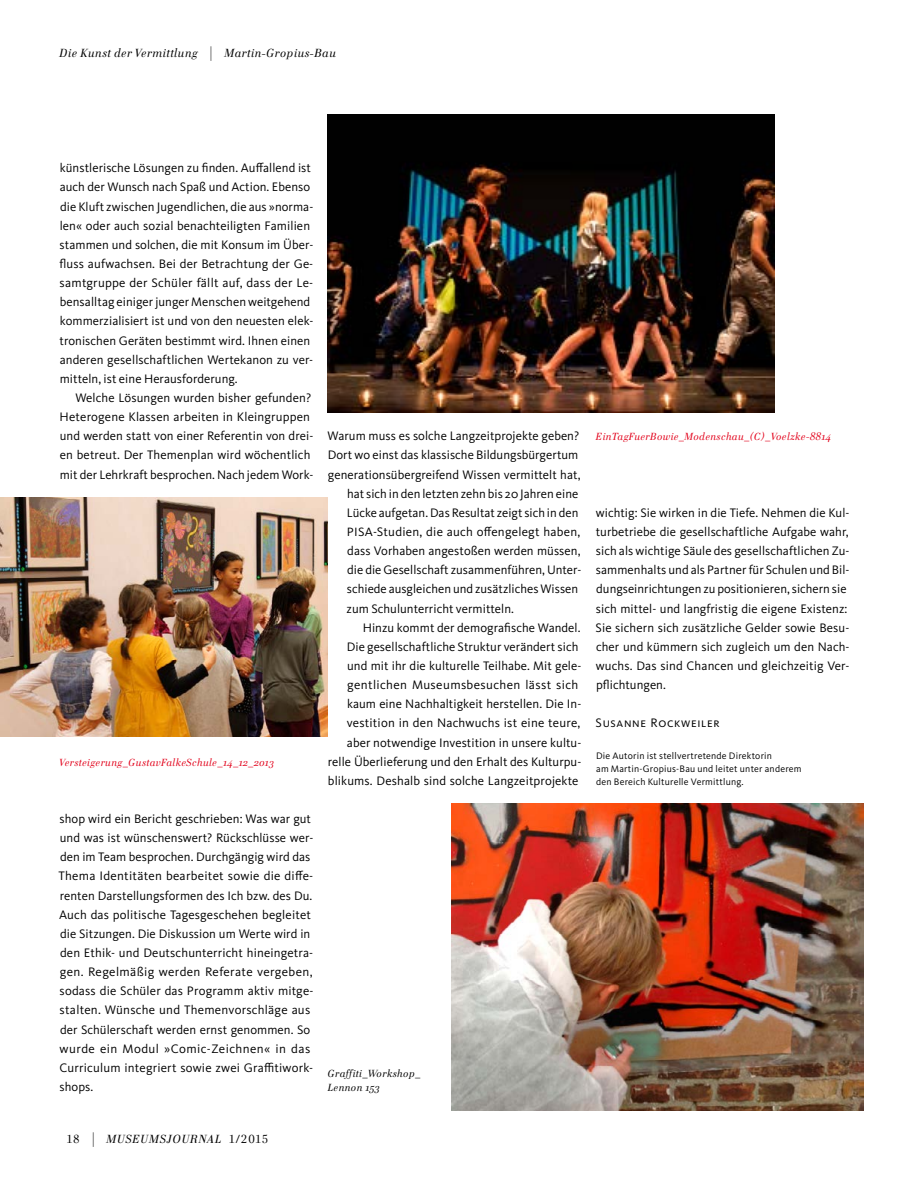
<style>
.page{position:relative;width:915px;height:1191px;background:#fff}
.page>*{position:absolute;margin:0;border:0;box-sizing:border-box;transform-origin:0 0}
.t1{font:12.75px/19.2px "Kievit Pro";letter-spacing:.005em;color:#000}
.t2{font:12.75px "Kievit Pro";letter-spacing:.03em;color:#000}
.t3{font:12.75px "Kievit Pro";letter-spacing:.055em;color:#000}
.t4{font:italic 12px "Cellini KPB";letter-spacing:.05em;color:#000}
.t5{font:12px "Cellini KPB Extra";letter-spacing:.085em;color:#000}
.t6{font:italic 10.5px "Cellini KPB";letter-spacing:.04em;color:#e2001a}
.t7{font:italic 10.5px/14.4px "Cellini KPB";letter-spacing:.04em;color:#000}
.t8{font:9.75px/12.8px "Kievit Pro";letter-spacing:.02em;color:#000}
.s1{font-size:12.45px}
</style>
<div class="page">
<img style="left:327px;top:115px;width:447px;height:297px">
<img style="left:451px;top:804px;width:412px;height:306px">
<img style="left:0;top:497px;width:327px;height:240px">
<p class="t4" style="left:60px;top:46px;width:278px">Die Kunst der Vermittlung | Martin-Gropius-Bau</p>
<p class="t1" style="left:59px;top:158px;width:255px">künstlerische Lösungen zu finden. Auffallend ist auch der Wunsch nach Spaß und Action. Ebenso die Kluft zwischen Jugendlichen, die aus »norma&shy;len« oder auch sozial benachteiligten Familien stammen und solchen, die mit Konsum im Über&shy;fluss aufwachsen. Bei der Betrachtung der Ge&shy;samtgruppe der Schüler fällt auf, dass der Le&shy;bensalltag einiger junger Menschen weitgehend kommerzialisiert ist und von den neuesten elek&shy;tronischen Geräten bestimmt wird. Ihnen einen anderen gesellschaftlichen Wertekanon zu ver&shy;mitteln, ist eine Herausforderung.</p>
<p class="t1" style="left:60px;top:388px;width:255px;text-indent:16px">Welche Lösungen wurden bisher gefunden?<br>Heterogene Klassen arbeiten in Kleingruppen und werden statt von einer Referentin von drei&shy;en betreut. Der Themenplan wird wöchentlich mit der Lehrkraft besprochen. Nach jedem Work-</p>
<p class="t6" style="left:59px;top:755px;width:215px">Versteigerung_GustavFalkeSchule_14_12_2013</p>
<p class="t1" style="left:58px;top:809px;width:256px">shop wird ein Bericht geschrieben: Was war gut und was ist wünschenswert? Rückschlüsse wer&shy;den im Team besprochen. Durchgängig wird das Thema Identitäten bearbeitet sowie die diffe&shy;renten Darstellungsformen des Ich bzw. des Du.<br>Auch das politische Tagesgeschehen begleitet die Sitzungen. Die Diskussion um Werte wird in den Ethik- und Deutschunterricht hineingetra&shy;gen. Regelmäßig werden Referate vergeben, sodass die Schüler das Programm aktiv mitge&shy;stalten. Wünsche und Themenvorschläge aus der Schülerschaft werden ernst genommen. So wurde ein Modul »Comic-Zeichnen« in das Curriculum integriert sowie zwei Graffitiwork&shy;shops.</p>
<p class="t1" style="left:327px;top:426px;width:253px">Warum muss es solche Langzeitprojekte geben?</p>
<p class="t1" style="left:327px;top:445px;width:252px">Dort wo einst das klassische Bildungsbürgertum</p>
<p class="t1" style="left:328px;top:464px;width:254px">generationsübergreifend Wissen vermittelt hat,</p>
<p class="t1" style="left:347px;top:484px;width:233px">hat sich in den letzten zehn bis 20 Jahren eine</p>
<p class="t1" style="left:347px;top:503px;width:233px">Lücke aufgetan. Das Resultat zeigt sich in den</p>
<p class="t1" style="left:347px;top:522px;width:235px"><span class="s1">PISA</span>-Studien, die auch offengelegt haben,</p>
<p class="t1" style="left:347px;top:541px;width:235px">dass Vorhaben angestoßen werden müssen,</p>
<p class="t1" style="left:347px;top:560px;width:235px">die die Gesellschaft zusammenführen, Unter-</p>
<p class="t1" style="left:347px;top:579px;width:233px">schiede ausgleichen und zusätzliches Wissen</p>
<p class="t1" style="left:346px;top:598px;width:169px">zum Schulunterricht vermitteln.</p>
<p class="t1" style="left:363px;top:617px;width:219px">Hinzu kommt der demografische Wandel.</p>
<p class="t1" style="left:347px;top:637px;width:233px">Die gesellschaftliche Struktur verändert sich</p>
<p class="t1" style="left:347px;top:656px;width:236px">und mit ihr die kulturelle Teilhabe. Mit gele-</p>
<p class="t2" style="left:347px;top:677px;width:233px">gentlichen Museumsbesuchen lässt sich</p>
<p class="t1" style="left:347px;top:694px;width:236px">kaum eine Nachhaltigkeit herstellen. Die In-</p>
<p class="t1" style="left:346px;top:713px;width:235px">vestition in den Nachwuchs ist eine teure,</p>
<p class="t1" style="left:347px;top:732px;width:236px">aber notwendige Investition in unsere kultu-</p>
<p class="t1" style="left:328px;top:751px;width:255px">relle Überlieferung und den Erhalt des Kulturpu-</p>
<p class="t1" style="left:328px;top:771px;width:252px">blikums. Deshalb sind solche Langzeitprojekte</p>
<p class="t7" style="left:327px;top:1066px;width:94px">Graffiti_Workshop_<br>Lennon 153</p>
<p class="t6" style="left:595px;top:430px;width:236px">EinTagFuerBowie_Modenschau_(C)_Voelzke-8814</p>
<p class="t1" style="left:595px;top:503px;width:255px">wichtig: Sie wirken in die Tiefe. Nehmen die Kul&shy;turbetriebe die gesellschaftliche Aufgabe wahr, sich als wichtige Säule des gesellschaftlichen Zu&shy;sammenhalts und als Partner für Schulen und Bil&shy;dungseinrichtungen zu positionieren, sichern sie sich mittel- und langfristig die eigene Existenz:<br>Sie sichern sich zusätzliche Gelder sowie Besu&shy;cher und kümmern sich zugleich um den Nach&shy;wuchs. Das sind Chancen und gleichzeitig Ver&shy;pflichtungen.</p>
<p class="t3" style="left:595px;top:715px;width:126px">Susanne Rockweiler</p>
<p class="t8" style="left:596px;top:749px;width:207px">Die Autorin ist stellvertretende Direktorin<br>am Martin-Gropius-Bau und leitet unter anderem den Bereich Kulturelle Vermittlung.</p>
<p class="t5" style="left:67px;top:1131px;width:203px">18 | MUSEUMSJOURNAL 1/2015</p>
</div>
